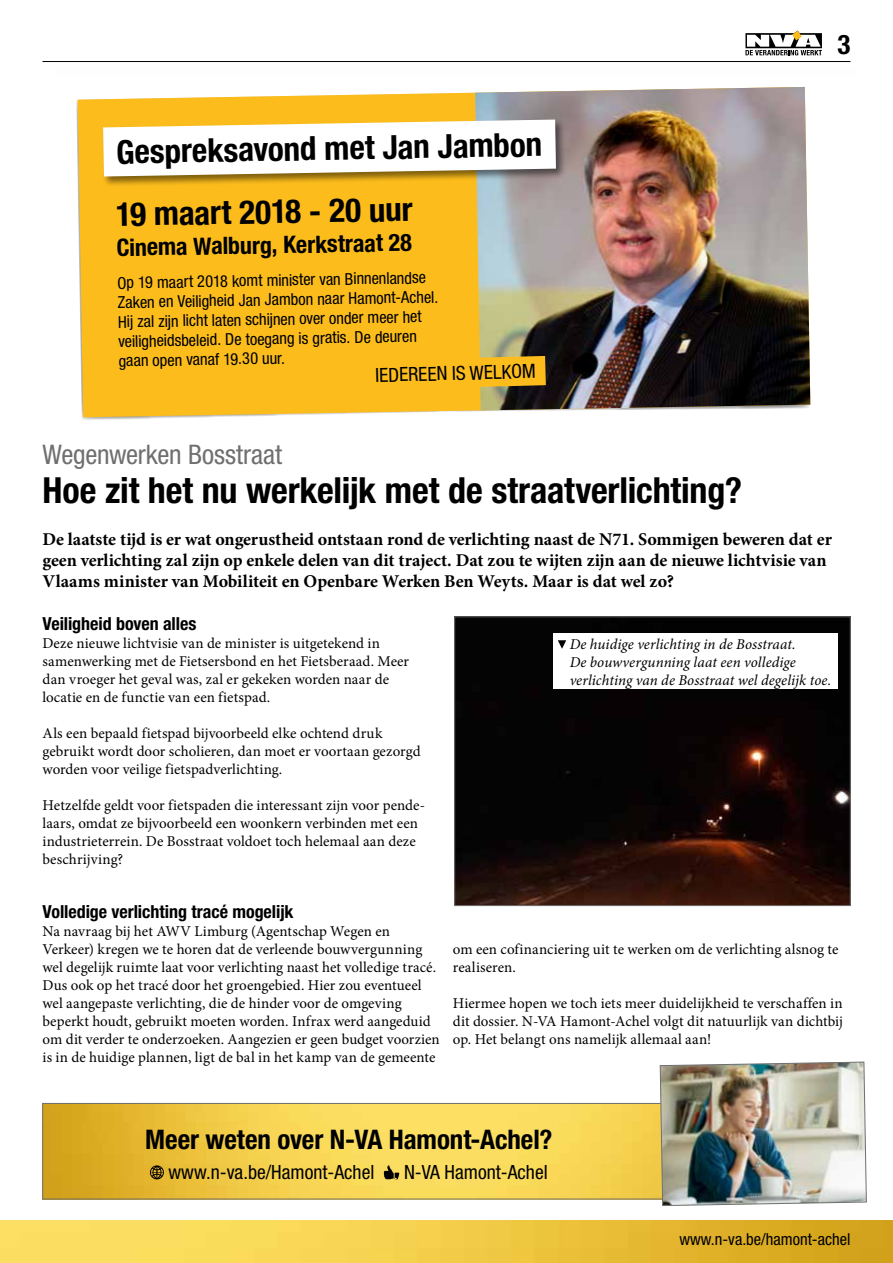
<style>
.page{position:relative;width:893px;height:1263px;background:#fff}
.page>*{position:absolute;margin:0;border:0;box-sizing:border-box;transform-origin:0 0}
.t1{font:700 condensed 36px "Helvetica Neue LT Std";letter-spacing:-.005em;color:#000}
.t2{font:700 condensed 33.15px "Helvetica Neue LT Std";color:#000}
.t3{font:700 condensed 33px "Helvetica Neue LT Std";color:#000}
.t4{font:700 condensed 27px "Helvetica Neue LT Std";color:#000}
.t5{font:condensed 27px "Helvetica Neue LT Std";letter-spacing:-.005em;color:#706f6f}
.t6{font:700 condensed 24px "Helvetica Neue LT Std";color:#000}
.t7{font:condensed 19.65px "Helvetica Neue LT Std";color:#000}
.t8{font:condensed 19.5px "Helvetica Neue LT Std";color:#000}
.t9{font:700 18px/21px "Minion Pro";letter-spacing:-.005em;color:#000}
.t10{font:700 condensed 18px "Helvetica Neue LT Std";letter-spacing:-.005em;color:#000}
.t11{font:condensed 16.5px/19.5px "Helvetica Neue LT Std";color:#000}
.t12{font:15px/18px "Minion Pro";color:#000}
.t13{font:italic 15px/18px "Minion Pro";letter-spacing:.005em;color:#000}
</style>
<div class="page">
<img style="left:0;top:1220px;width:893px;height:43px">
<hr style="left:43px;top:61px;width:807px;height:1px;background:#000">
<svg style="left:745px;top:31px;width:77px;height:24px"></svg>
<img style="left:456px;top:619px;width:392px;height:285px">
<div style="left:454px;top:617px;width:396px;height:289px;border:1px solid #706f6f"></div>
<img style="left:45px;top:1105px;width:615px;height:92px">
<div style="left:43px;top:1103px;width:807px;height:96px;border:1px solid #706f6f"></div>
<svg style="left:150px;top:1165px;width:14px;height:14px"></svg>
<svg style="left:384px;top:1165px;width:15px;height:14px"></svg>
<img style="left:660px;top:1062px;width:207px;height:144px">
<div style="left:553px;top:634px;width:285px;height:55px;background:#fff"></div>
<svg style="left:558px;top:640px;width:8px;height:9px"></svg>
<div style="left:78px;top:92px;width:492px;height:325px;background:#fcbd1c"></div>
<img style="left:475px;top:87px;width:335px;height:323px">
<div style="left:101px;top:118px;width:465px;height:69px;background:#000;opacity:.5"></div>
<svg style="left:103px;top:120px;width:453px;height:56px"></svg>
<div style="left:367px;top:356px;width:179px;height:34px;background:#fcbd1c"></div>
<h2 class="t2" style="left:116px;top:132px;width:427px;rotate:-1deg">Gespreksavond met Jan Jambon</h2>
<h3 class="t3" style="left:116px;top:194px;width:298px;rotate:-1deg">19 maart 2018 - 20 uur</h3>
<h3 class="t6" style="left:116px;top:233px;width:297px;rotate:-1deg">Cinema Walburg, Kerkstraat 28</h3>
<p class="t11" style="left:117px;top:273px;width:322px;rotate:-1deg">Op 19 maart 2018 komt minister van Binnenlandse Zaken en Veiligheid Jan Jambon naar Hamont-Achel.<br>Hij zal zijn licht laten schijnen over onder meer het veiligheidsbeleid. De toegang is gratis. De deuren gaan open vanaf 19.30 uur.</p>
<h3 class="t8" style="left:375px;top:363px;width:162px;rotate:-1deg">IEDEREEN IS WELKOM</h3>
<h3 class="t4" style="left:837px;top:28px;width:14px">3</h3>
<h3 class="t5" style="left:43px;top:439px;width:241px">Wegenwerken Bosstraat</h3>
<h1 class="t1" style="left:43px;top:468px;width:701px">Hoe zit het nu werkelijk met de straatverlichting?</h1>
<p class="t9" style="left:43px;top:529px;width:791px">De laatste tijd is er wat ongerustheid ontstaan rond de verlichting naast de N71. Sommigen beweren dat er geen verlichting zal zijn op enkele delen van dit traject. Dat zou te wijten zijn aan de nieuwe lichtvisie van<br>Vlaams minister van Mobiliteit en Openbare Werken Ben Weyts. Maar is dat wel zo?</p>
<p class="t10" style="left:43px;top:613px;width:155px">Veiligheid boven alles</p>
<p class="t12" style="left:43px;top:634px;width:368px">Deze nieuwe lichtvisie van de minister is uitgetekend in samenwerking met de Fietsersbond en het Fietsberaad. Meer dan vroeger het geval was, zal er gekeken worden naar de locatie en de functie van een fietspad.</p>
<p class="t12" style="left:43px;top:724px;width:380px">Als een bepaald fietspad bijvoorbeeld elke ochtend druk gebruikt wordt door scholieren, dan moet er voortaan gezorgd worden voor veilige fietspadverlichting.</p>
<p class="t12" style="left:43px;top:796px;width:384px">Hetzelfde geldt voor fietspaden die interessant zijn voor pende&shy;laars, omdat ze bijvoorbeeld een woonkern verbinden met een industrieterrein. De Bosstraat voldoet toch helemaal aan deze beschrijving?</p>
<p class="t10" style="left:43px;top:901px;width:252px">Volledige verlichting tracé mogelijk</p>
<p class="t12" style="left:43px;top:922px;width:399px">Na navraag bij het AWV Limburg (Agentschap Wegen en Verkeer) kregen we te horen dat de verleende bouwvergunning wel degelijk ruimte laat voor verlichting naast het volledige tracé.<br>Dus ook op het tracé door het groengebied. Hier zou eventueel wel aangepaste verlichting, die de hinder voor de omgeving beperkt houdt, gebruikt moeten worden. Infrax werd aangeduid om dit verder te onderzoeken. Aangezien er geen budget voorzien is in de huidige plannen, ligt de bal in het kamp van de gemeente</p>
<p class="t13" style="left:570px;top:635px;width:263px">De huidige verlichting in de Bosstraat.<br>De bouwvergunning laat een volledige verlichting van de Bosstraat wel degelijk toe.</p>
<p class="t12" style="left:453px;top:940px;width:387px">om een cofinanciering uit te werken om de verlichting alsnog te realiseren.</p>
<p class="t12" style="left:453px;top:994px;width:392px;text-align:justify">Hiermee hopen we toch iets meer duidelijkheid te verschaffen in dit dossier. N-VA Hamont-Achel volgt dit natuurlijk van dichtbij op. Het belangt ons namelijk allemaal aan!</p>
<h3 class="t4" style="left:145px;top:1123px;width:409px">Meer weten over N-VA Hamont-Achel?</h3>
<h3 class="t7" style="left:169px;top:1161px;width:207px">www.n-va.be/Hamont-Achel</h3>
<h3 class="t7" style="left:404px;top:1161px;width:145px">N-VA Hamont-Achel</h3>
<p class="t11" style="left:679px;top:1229px;width:173px">www.n-va.be/hamont-achel</p>
</div>
